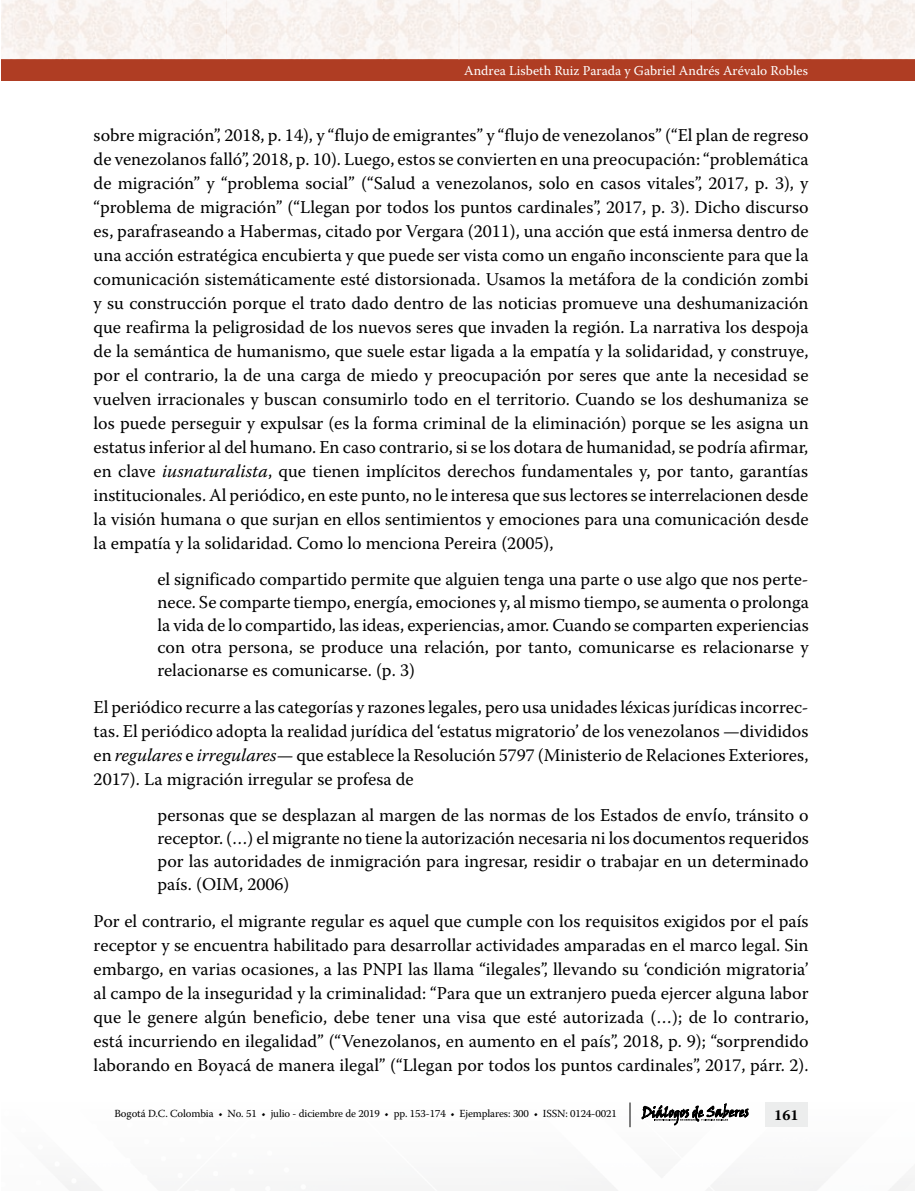
<style>
.page{position:relative;width:915px;height:1191px;background:#fff}
.page>*{position:absolute;margin:0;border:0;box-sizing:border-box;transform-origin:0 0}
.t1{font:18px/24px "Warnock Pro";color:#000;text-align:justify}
.t2{font:700 15px "Warnock Pro";color:#000}
.t3{font:13.5px "Warnock Pro";color:#fff}
.t4{font:10.8px "Warnock Pro";letter-spacing:-.01em;color:#000}
.s1{font-style:italic}
.s2{font-family:"Arial"}
</style>
<div class="page">
<div style="left:2px;top:60px;width:912px;height:21px;background:#af3d23"></div>
<div style="left:764px;top:1102px;width:43px;height:24px;background:#eceded"></div>
<svg style="left:641px;top:1103px;width:108px;height:23px"></svg>
<svg style="left:629px;top:1102px;width:1px;height:25px"></svg>
<div style="left:2px;top:0;width:912px;height:60px;background:#f9f2ef"></div>
<p class="t3" style="left:464px;top:62px;width:345px">Andrea Lisbeth Ruiz Parada y Gabriel Andrés Arévalo Robles</p>
<p class="t1" style="left:94px;top:123px;width:716px">sobre migración”, 2018, p. 14), y “flujo de emigrantes” y “flujo de venezolanos” (“El plan de regreso de venezolanos falló”, 2018, p. 10). Luego, estos se convierten en una preocupación: “problemática de migración” y “problema social” (“Salud a venezolanos, solo en casos vitales”, 2017, p. 3), y “problema de migración” (“Llegan por todos los puntos cardinales”, 2017, p. 3). Dicho discurso es, parafraseando a Habermas, citado por Vergara (2011), una acción que está inmersa dentro de una acción estratégica encubierta y que puede ser vista como un engaño inconsciente para que la comunicación sistemáticamente esté distorsionada. Usamos la metáfora de la condición zombi y su construcción porque el trato dado dentro de las noticias promueve una deshumanización que reafirma la peligrosidad de los nuevos seres que invaden la región. La narrativa los despoja de la semántica de humanismo, que suele estar ligada a la empatía y la solidaridad, y construye, por el contrario, la de una carga de miedo y preocupación por seres que ante la necesidad se vuelven irracionales y buscan consumirlo todo en el territorio. Cuando se los deshumaniza se los puede perseguir y expulsar (es la forma criminal de la eliminación) porque se les asigna un estatus inferior al del humano. En caso contrario, si se los dotara de humanidad, se podría afirmar, en clave <span class="s1">iusnaturalista</span>, que tienen implícitos derechos fundamentales y, por tanto, garantías institucionales. Al periódico, en este punto, no le interesa que sus lectores se interrelacionen desde la visión humana o que surjan en ellos sentimientos y emociones para una comunicación desde la empatía y la solidaridad. Como lo menciona Pereira (2005),</p>
<p class="t1" style="left:157px;top:567px;width:652px;line-height:23px">el significado compartido permite que alguien tenga una parte o use algo que nos perte&shy;nece. Se comparte tiempo, energía, emociones y, al mismo tiempo, se aumenta o prolonga la vida de lo compartido, las ideas, experiencias, amor. Cuando se comparten experiencias con otra persona, se produce una relación, por tanto, comunicarse es relacionarse y relacionarse es comunicarse. (p. 3)</p>
<p class="t1" style="left:94px;top:695px;width:716px">El periódico recurre a las categorías y razones legales, pero usa unidades léxicas jurídicas incorrec&shy;tas. El periódico adopta la realidad jurídica del ‘estatus migratorio’ de los venezolanos —divididos en <span class="s1">regulares</span> e <span class="s1">irregulares</span>— que establece la Resolución 5797 (Ministerio de Relaciones Exteriores, 2017). La migración irregular se profesa de</p>
<p class="t1" style="left:157px;top:803px;width:652px;line-height:23px">personas que se desplazan al margen de las normas de los Estados de env<span class="s2">í</span>o, tránsito o receptor. (…) el migrante no tiene la autorización necesaria ni los documentos requeridos por las autoridades de inmigración para ingresar, residir o trabajar en un determinado país. (OIM, 2006)</p>
<p class="t1" style="left:94px;top:908px;width:716px">Por el contrario, el migrante regular es aquel que cumple con los requisitos exigidos por el país receptor y se encuentra habilitado para desarrollar actividades amparadas en el marco legal. Sin embargo, en varias ocasiones, a las PNPI las llama “ilegales”, llevando su ‘condición migratoria’ al campo de la inseguridad y la criminalidad: “Para que un extranjero pueda ejercer alguna labor que le genere algún beneficio, debe tener una visa que esté autorizada (…); de lo contrario, está incurriendo en ilegalidad” (“Venezolanos, en aumento en el país”, 2018, p. 9); “sorprendido laborando en Boyacá de manera ilegal” (“Llegan por todos los puntos cardinales”, 2017, párr. 2).</p>
<p class="t4" style="left:114px;top:1107px;width:503px">Bogotá D.C. Colombia • No. 51 • julio - diciembre de 2019 • pp. 153-174 • Ejemplares: 300 • ISSN: 0124-0021</p>
<p class="t2" style="left:774px;top:1106px;width:26px">161</p>
</div>
